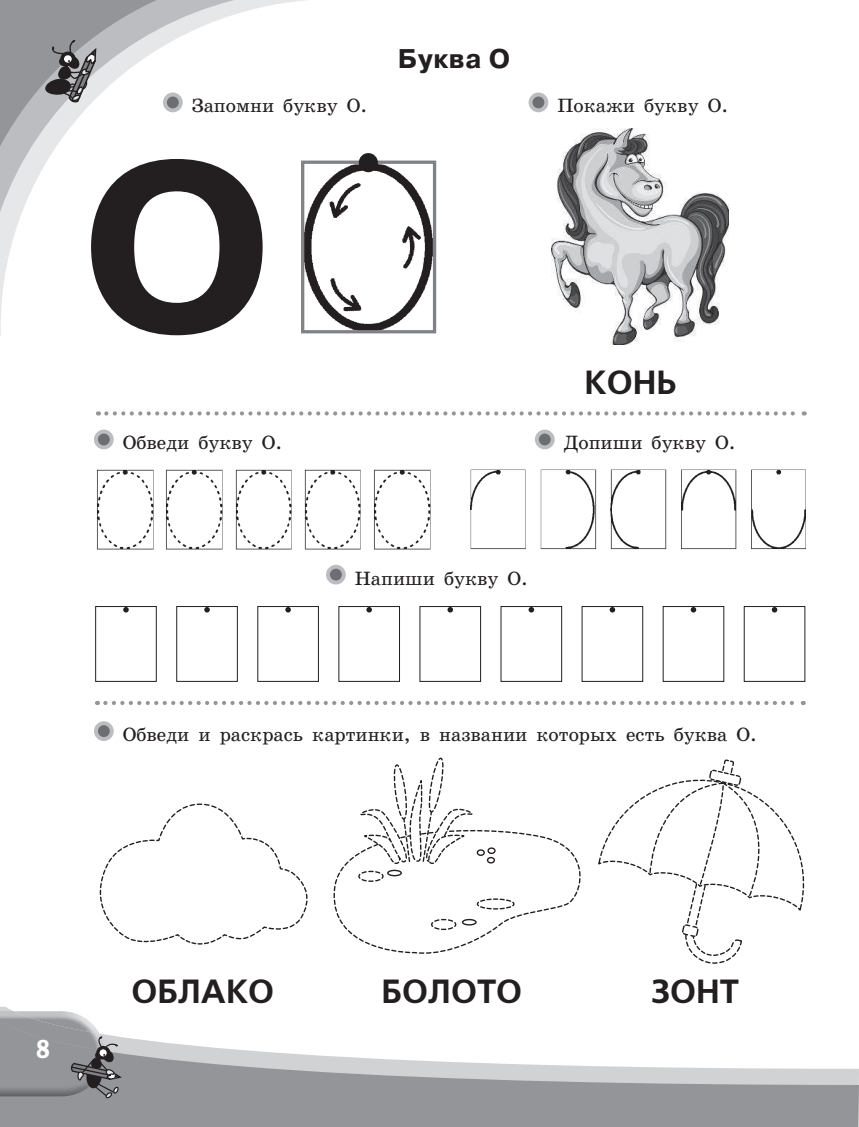
<style>
.page{position:relative;width:859px;height:1127px;background:#fff}
.page>*{position:absolute;margin:0;border:0;box-sizing:border-box;transform-origin:0 0}
.t1{font:700 238.2px "Pragmatica C";color:#231f20}
.t2{font:700 33.45px "Free Set C";color:#231f20}
.t3{font:700 27px "Pragmatica C";letter-spacing:.02em;color:#231f20}
.t4{font:600 condensed 27px "Franklin Gothic";color:#fff}
.t5{font:19.5px "School Book C";color:#231f20}
</style>
<div class="page">
<svg style="left:0;top:1034px;width:858px;height:93px;fill:#939598"></svg>
<svg style="left:858px;top:1069px;width:1px;height:58px"></svg>
<svg style="left:0;top:0;width:306px;height:336px"></svg>
<svg style="left:0;top:0;width:234px;height:212px"></svg>
<svg style="left:0;top:0;width:157px;height:146px"></svg>
<img style="left:0;top:1086px;width:69px;height:10px">
<img style="left:0;top:1011px;width:91px;height:12px">
<div style="left:0;top:1023px;width:105px;height:63px;background:#939598"></div>
<svg style="left:69px;top:1036px;width:55px;height:62px;background:#818284"></svg>
<div style="left:163px;top:93px;width:20px;height:19px;background:#bcbdc0;border-radius:50%"></div>
<div style="left:167px;top:96px;width:12px;height:12px;background:#6d6e71;border-radius:50%"></div>
<div style="left:529px;top:93px;width:19px;height:19px;background:#bcbdc0;border-radius:50%"></div>
<div style="left:532px;top:96px;width:12px;height:12px;background:#6d6e71;border-radius:50%"></div>
<div style="left:94px;top:430px;width:20px;height:19px;background:#bcbdc0;border-radius:50%"></div>
<div style="left:98px;top:433px;width:12px;height:12px;background:#6d6e71;border-radius:50%"></div>
<div style="left:535px;top:430px;width:20px;height:19px;background:#bcbdc0;border-radius:50%"></div>
<div style="left:539px;top:433px;width:12px;height:12px;background:#6d6e71;border-radius:50%"></div>
<svg style="left:326px;top:565px;width:20px;height:19px"></svg>
<div style="left:330px;top:569px;width:12px;height:11px;background:#6d6e71;border-radius:50%"></div>
<div style="left:94px;top:721px;width:20px;height:20px;background:#bcbdc0;border-radius:50%"></div>
<div style="left:98px;top:725px;width:12px;height:12px;background:#6d6e71;border-radius:50%"></div>
<img style="left:551px;top:128px;width:177px;height:216px">
<img style="left:97px;top:469px;width:57px;height:81px">
<img style="left:166px;top:469px;width:57px;height:81px">
<img style="left:235px;top:469px;width:57px;height:81px">
<img style="left:304px;top:469px;width:57px;height:81px">
<img style="left:374px;top:469px;width:57px;height:81px">
<div style="left:95px;top:606px;width:62px;height:76px;border:1px solid #231f20"></div>
<svg style="left:123px;top:607px;width:6px;height:5px"></svg>
<div style="left:176px;top:606px;width:62px;height:76px;border:1px solid #231f20"></div>
<svg style="left:204px;top:607px;width:6px;height:5px"></svg>
<div style="left:257px;top:606px;width:62px;height:76px;border:1px solid #231f20"></div>
<svg style="left:285px;top:607px;width:6px;height:5px"></svg>
<div style="left:338px;top:606px;width:62px;height:76px;border:1px solid #231f20"></div>
<svg style="left:366px;top:607px;width:6px;height:5px"></svg>
<div style="left:420px;top:606px;width:61px;height:76px;border:1px solid #231f20"></div>
<svg style="left:447px;top:607px;width:6px;height:5px"></svg>
<div style="left:501px;top:606px;width:61px;height:76px;border:1px solid #231f20"></div>
<svg style="left:528px;top:607px;width:6px;height:5px"></svg>
<div style="left:582px;top:606px;width:61px;height:76px;border:1px solid #231f20"></div>
<svg style="left:610px;top:607px;width:5px;height:5px"></svg>
<div style="left:663px;top:606px;width:61px;height:76px;border:1px solid #231f20"></div>
<svg style="left:691px;top:607px;width:5px;height:5px"></svg>
<div style="left:744px;top:606px;width:61px;height:76px;border:1px solid #231f20"></div>
<svg style="left:772px;top:607px;width:5px;height:5px"></svg>
<svg style="left:106px;top:411px;width:699px;height:4px"></svg>
<svg style="left:105px;top:701px;width:699px;height:4px"></svg>
<svg style="left:99px;top:803px;width:209px;height:142px"></svg>
<svg style="left:598px;top:759px;width:207px;height:205px"></svg>
<svg style="left:333px;top:757px;width:248px;height:197px"></svg>
<img style="left:470px;top:469px;width:335px;height:81px">
<img style="left:291px;top:145px;width:146px;height:191px">
<div style="left:301px;top:161px;width:135px;height:172px;border:3px solid #808285"></div>
<div style="left:359px;top:153px;width:19px;height:19px;background:#231f20;border-radius:50%"></div>
<h3 class="t3" style="left:398px;top:48px;width:114px">Буква О</h3>
<p class="t5" style="left:192px;top:99px;width:177px">Запомни букву О.</p>
<p class="t5" style="left:557px;top:99px;width:172px">Покажи букву О.</p>
<h1 class="t1" style="left:81px;top:152px;width:194px">О</h1>
<h2 class="t2" style="left:585px;top:370px;width:94px">КОНЬ</h2>
<p class="t5" style="left:123px;top:436px;width:161px">Обведи букву О.</p>
<p class="t5" style="left:564px;top:436px;width:173px">Допиши букву О.</p>
<p class="t5" style="left:355px;top:571px;width:175px">Напиши букву О.</p>
<p class="t5" style="left:123px;top:727px;width:636px">Обведи и раскрась картинки, в названии которых есть буква О.</p>
<h3 class="t4" style="left:36px;top:1033px;width:15px">8</h3>
<h2 class="t2" style="left:131px;top:979px;width:144px">ОБЛАКО</h2>
<h2 class="t2" style="left:381px;top:979px;width:142px">БОЛОТО</h2>
<h2 class="t2" style="left:651px;top:979px;width:90px">ЗОНТ</h2>
</div>
